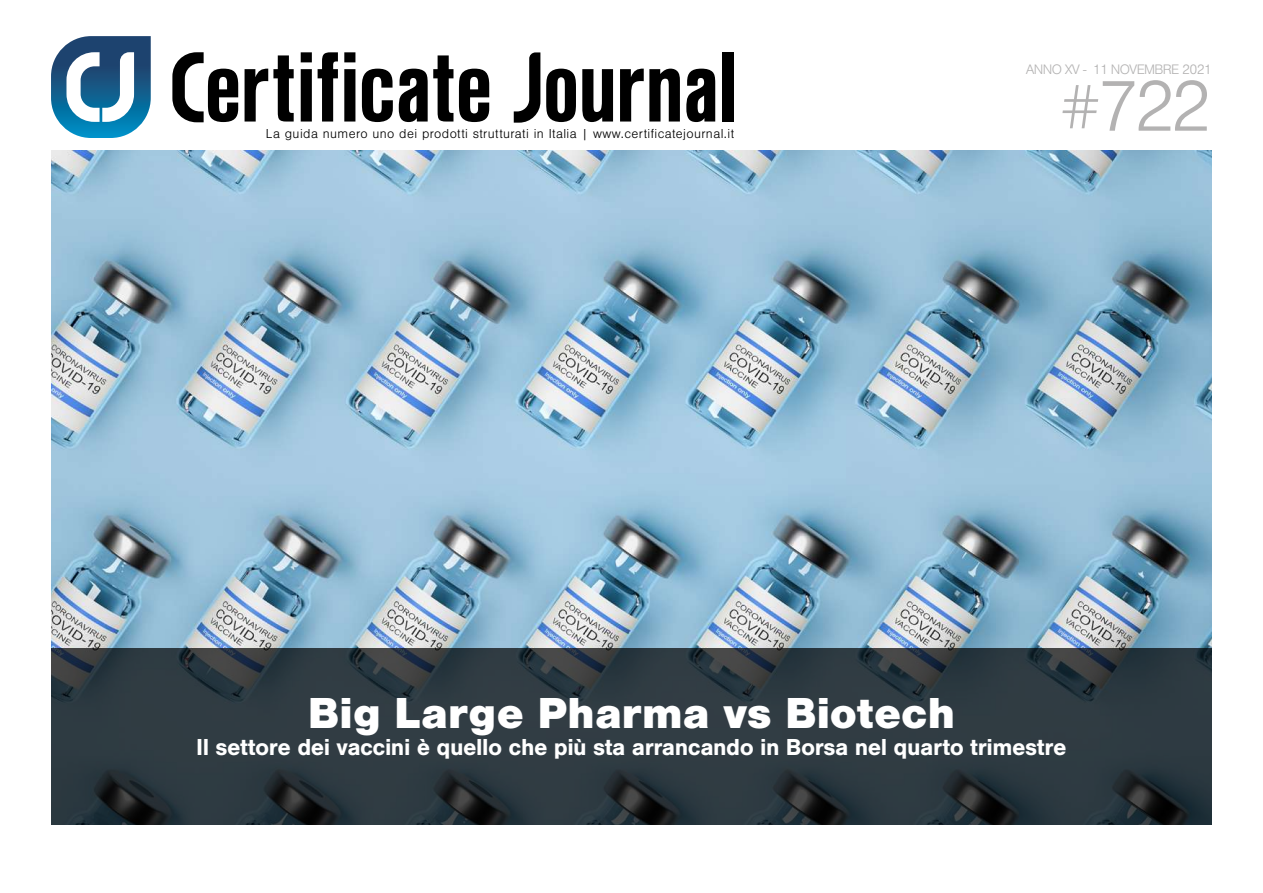
<style>
.page{position:relative;width:1263px;height:893px;background:#fff}
.page>*{position:absolute;margin:0;border:0;box-sizing:border-box;transform-origin:0 0}
.t1{font:300 75px "Nimbus San";color:#b3b2b2}
.t2{font:900 45px "Nimbus San";color:#fff}
.t3{font:700 24px "Nimbus San";letter-spacing:-.02em;color:#fff}
.t4{font:300 14.25px "Nimbus San";letter-spacing:-.05em;color:#b3b2b2}
.t5{font:300 13.5px "Nimbus San";letter-spacing:.03em;color:#000}
</style>
<div class="page">
<svg style="left:245px;top:55px;width:49px;height:67px"></svg>
<svg style="left:301px;top:52px;width:11px;height:70px"></svg>
<svg style="left:318px;top:52px;width:20px;height:70px"></svg>
<svg style="left:344px;top:52px;width:11px;height:70px"></svg>
<svg style="left:362px;top:69px;width:31px;height:53px"></svg>
<svg style="left:399px;top:55px;width:54px;height:67px"></svg>
<svg style="left:459px;top:69px;width:30px;height:53px"></svg>
<svg style="left:546px;top:69px;width:30px;height:53px"></svg>
<svg style="left:582px;top:69px;width:31px;height:53px"></svg>
<svg style="left:620px;top:69px;width:60px;height:53px"></svg>
<svg style="left:686px;top:69px;width:29px;height:53px"></svg>
<div style="left:722px;top:52px;width:11px;height:70px;background:#000"></div>
<svg style="left:172px;top:52px;width:66px;height:70px"></svg>
<svg style="left:514px;top:52px;width:26px;height:71px"></svg>
<svg style="left:51px;top:36px;width:100px;height:102px"></svg>
<img style="left:51px;top:151px;width:1161px;height:497px">
<svg style="left:51px;top:648px;width:1161px;height:177px;background:#2c373e"></svg>
<p class="t5" style="left:266px;top:126px;width:470px">La guida numero uno dei prodotti strutturati in Italia | www.certificatejournal.it</p>
<p class="t4" style="left:1026px;top:62px;width:188px">ANNO XV - 11 NOVEMBRE 2021</p>
<h1 class="t1" style="left:1058px;top:67px;width:156px">#722</h1>
<h2 class="t2" style="left:308px;top:688px;width:649px">Big Large Pharma vs Biotech</h2>
<h3 class="t3" style="left:196px;top:734px;width:872px">Il settore dei vaccini è quello che più sta arrancando in Borsa nel quarto trimestre</h3>
</div>
